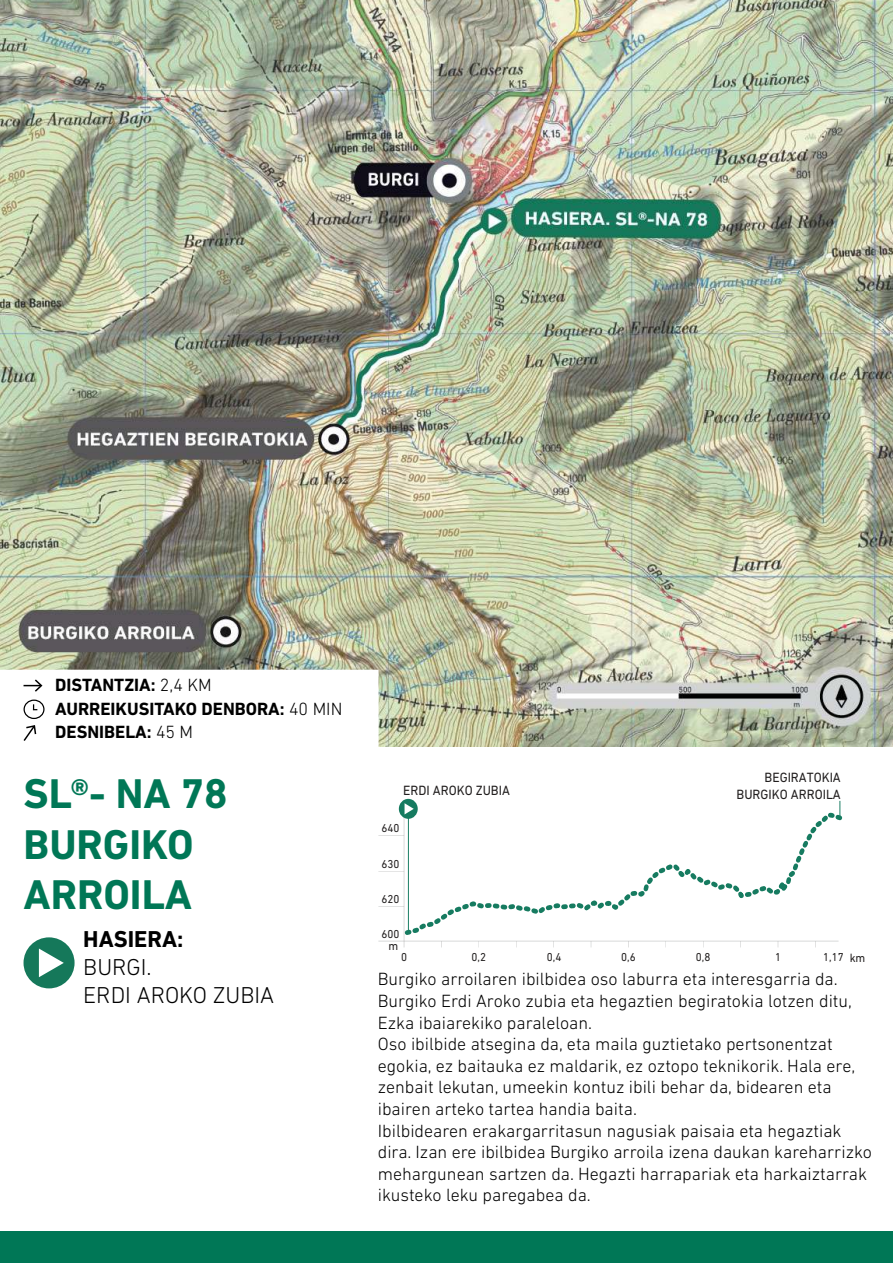
<style>
.page{position:relative;width:893px;height:1263px;background:#fff}
.page>*{position:absolute;margin:0;border:0;box-sizing:border-box;transform-origin:0 0}
.t1{font:700 42.3px/50.7px "DIN Next LT Pro";color:#007756}
.t2{font:300 23.4px/28px "DIN Next LT Pro";color:#000}
.t3{font:700 23.4px "DIN Next LT Pro";color:#000}
.t4{font:300 18px/21.6px "DIN Next LT Pro";color:#000}
.t5{font:700 18px "DIN Next LT Pro";color:#000}
.t6{font:13.65px/16.4px "DIN Next LT Pro";color:#221f1f;text-align:right;scale:.95 1}
.t7{font:12.3px "DIN Next LT Pro";color:#221f1f;scale:.95 1}
.t8{font:11.7px "DIN Next LT Pro";color:#221f1f;scale:.95 1}
.s1{font-weight:300}
.s2{font-size:12.3px}
</style>
<div class="page">
<img style="left:0;top:0;width:893px;height:747px">
<hr style="left:404px;top:800px;width:1px;height:147px;background:#929494">
<svg style="left:378px;top:906px;width:24px;height:1px"></svg>
<svg style="left:378px;top:871px;width:24px;height:1px"></svg>
<svg style="left:378px;top:835px;width:24px;height:1px"></svg>
<hr style="left:378px;top:941px;width:460px;height:1px;background:#929494">
<svg style="left:402px;top:809px;width:441px;height:129px"></svg>
<hr style="left:408px;top:801px;width:1px;height:130px;background:#167b60">
<svg style="left:839px;top:801px;width:1px;height:16px"></svg>
<svg style="left:399px;top:799px;width:19px;height:20px"></svg>
<svg style="left:405px;top:803px;width:9px;height:11px"></svg>
<div style="left:0;top:1231px;width:893px;height:32px;background:#007756"></div>
<div style="left:24px;top:937px;width:51px;height:51px;background:#15785a;border-radius:50%"></div>
<svg style="left:39px;top:948px;width:25px;height:29px"></svg>
<svg style="left:0;top:670px;width:379px;height:77px"></svg>
<p class="t5" style="left:55px;top:674px;width:158px">DISTANTZIA: <span class="s1">2,4 KM</span></p>
<p class="t5" style="left:55px;top:722px;width:139px">DESNIBELA: <span class="s1">45 M</span></p>
<p class="t5" style="left:55px;top:698px;width:289px">AURREIKUSITAKO DENBORA: <span class="s1">40 MIN</span></p>
<h1 class="t1" style="left:24px;top:768px;width:206px">SL®- NA 78<br>BURGIKO<br>ARROILA</h1>
<p class="t3" style="left:83px;top:925px;width:102px">HASIERA:</p>
<p class="t2" style="left:83px;top:955px;width:192px">BURGI.<br>ERDI AROKO ZUBIA</p>
<p class="t6" style="left:403px;top:783px;width:114px">ERDI AROKO ZUBIA</p>
<p class="t8" style="left:382px;top:824px;width:20px">640</p>
<p class="t8" style="left:382px;top:860px;width:20px">630</p>
<p class="t8" style="left:382px;top:895px;width:20px">620</p>
<p class="t8" style="left:382px;top:929px;width:20px">600</p>
<p class="t7" style="left:388px;top:942px;width:12px">m</p>
<p class="t6" style="left:737px;top:770px;width:111px">BEGIRATOKIA<br>BURGIKO ARROILA</p>
<p class="t8" style="left:401px;top:953px;width:8px">0</p>
<p class="t8" style="left:472px;top:953px;width:17px">0,2</p>
<p class="t8" style="left:547px;top:953px;width:17px">0,4</p>
<p class="t8" style="left:621px;top:953px;width:17px">0,6</p>
<p class="t8" style="left:696px;top:953px;width:17px">0,8</p>
<p class="t8" style="left:775px;top:953px;width:8px">1</p>
<p class="t8" style="left:823px;top:953px;width:46px">1,17 <span class="s2">km</span></p>
<p class="t4" style="left:378px;top:970px;width:496px">Burgiko arroilaren ibilbidea oso laburra eta interesgarria da.<br>Burgiko Erdi Aroko zubia eta hegaztien begiratokia lotzen ditu, Ezka ibaiarekiko paraleloan.<br>Oso ibilbide atsegina da, eta maila guztietako pertsonentzat egokia, ez baitauka ez maldarik, ez oztopo teknikorik. Hala ere, zenbait lekutan, umeekin kontuz ibili behar da, bidearen eta ibairen arteko tartea handia baita.<br>Ibilbidearen erakargarritasun nagusiak paisaia eta hegaztiak dira. Izan ere ibilbidea Burgiko arroila izena daukan kareharrizko mehargunean sartzen da. Hegazti harrapariak eta harkaiztarrak ikusteko leku paregabea da.</p>
</div>
